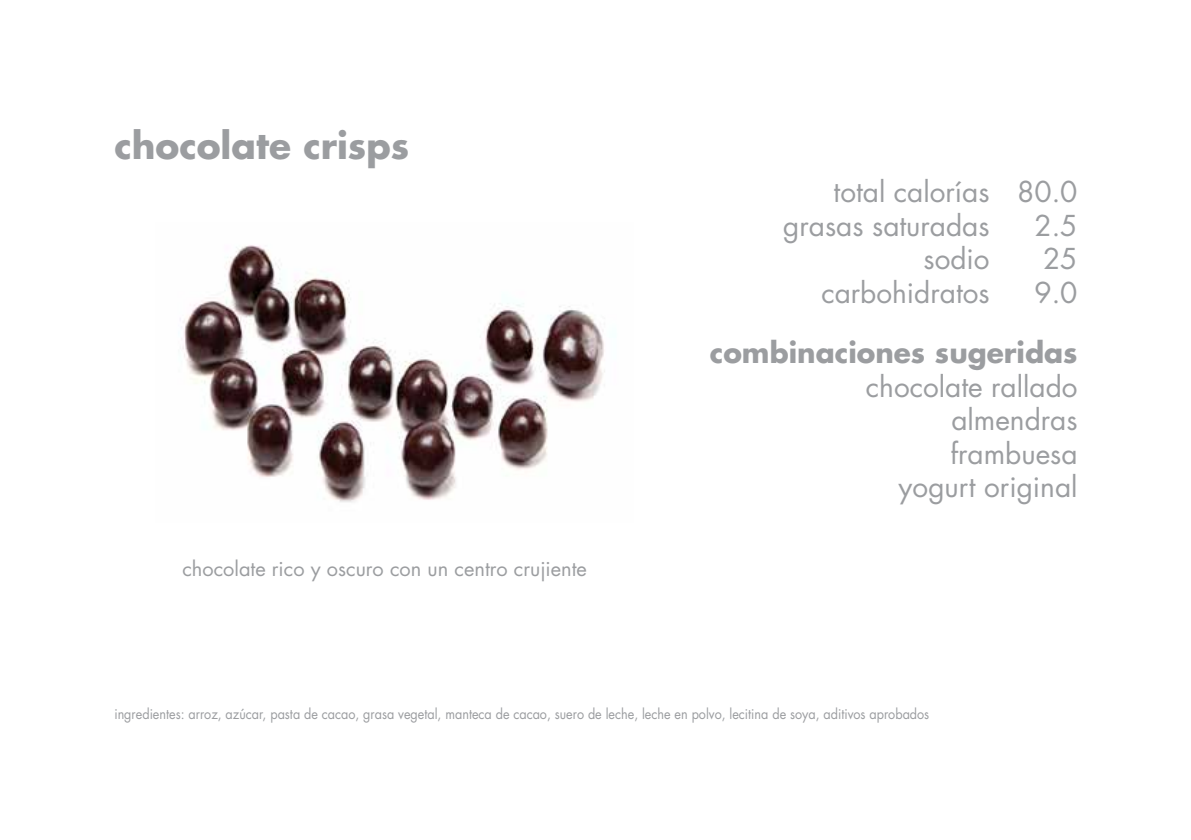
<style>
.page{position:relative;width:1191px;height:840px;background:#fff}
.page>*{position:absolute;margin:0;border:0;box-sizing:border-box;transform-origin:0 0}
.t1{font:700 36px "Futura";color:#9b9da0}
.t2{font:28px/33.6px "Futura";color:#9b9da0;text-align:right}
.t3{font:700 28px "Futura";color:#9b9da0}
.t4{font:20px "Futura";color:#9b9da0}
.t5{font:14px "Futura";color:#9b9da0;scale:.9 1}
</style>
<div class="page">
<img style="left:180px;top:245px;width:425px;height:257px">
<h1 class="t1" style="left:114px;top:121px;width:296px">chocolate crisps</h1>
<h3 class="t4" style="left:182px;top:554px;width:406px">chocolate rico y oscuro con un centro crujiente</h3>
<h2 class="t2" style="left:783px;top:174px;width:296px;text-align:left;text-indent:50px">total calorías 80.0 grasas saturadas</h2>
<h2 class="t2" style="left:1034px;top:208px;width:45px">2.5</h2>
<h2 class="t2" style="left:923px;top:242px;width:68px">sodio</h2>
<h2 class="t2" style="left:1043px;top:242px;width:36px">25</h2>
<h2 class="t2" style="left:821px;top:275px;width:170px">carbohidratos</h2>
<h2 class="t2" style="left:1034px;top:275px;width:45px">9.0</h2>
<h2 class="t3" style="left:710px;top:333px;width:369px">combinaciones sugeridas</h2>
<h2 class="t2" style="left:866px;top:369px;width:213px">chocolate rallado almendras frambuesa<br>yogurt original</h2>
<p class="t5" style="left:114px;top:704px;width:907px">ingredientes: arroz, azúcar, pasta de cacao, grasa vegetal, manteca de cacao, suero de leche, leche en polvo, lecitina de soya, aditivos aprobados</p>
</div>
